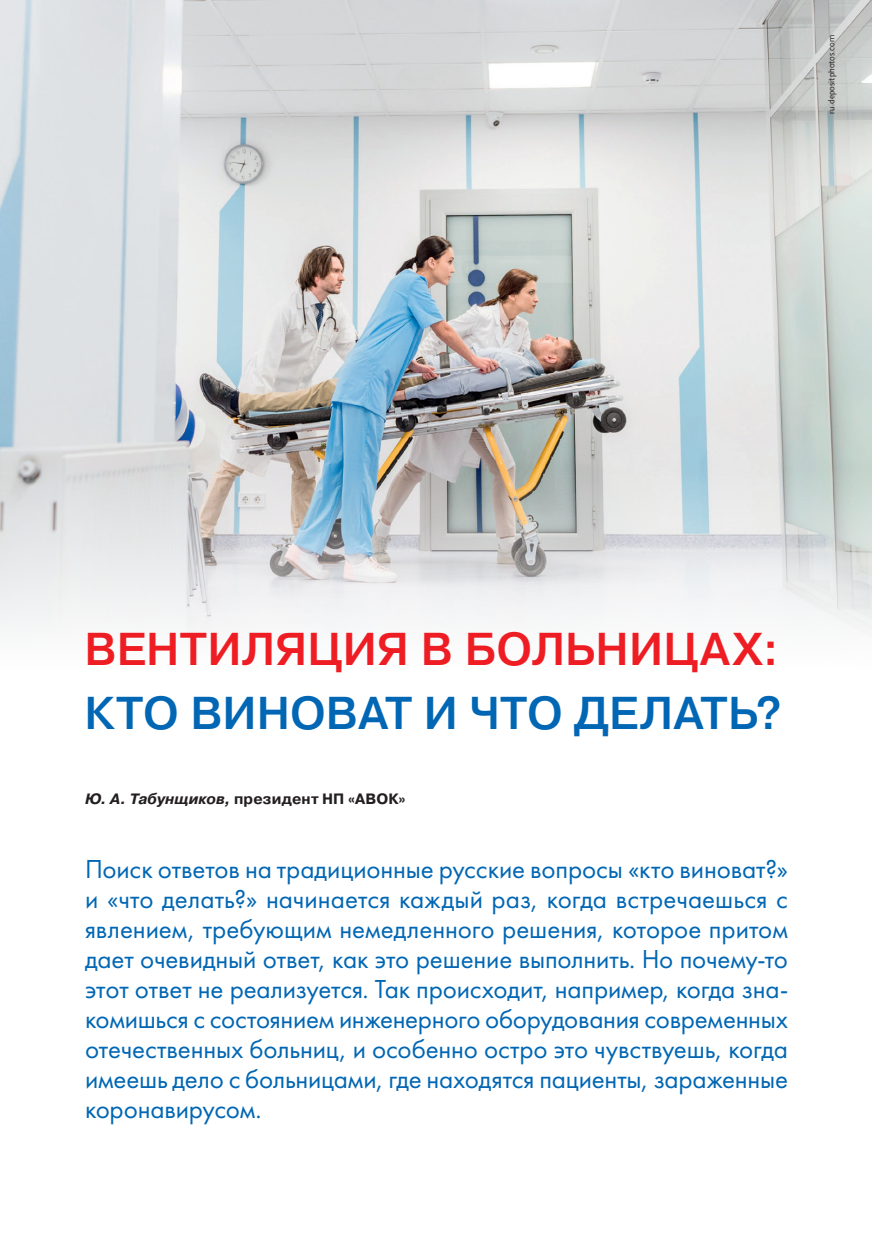
<style>
.page{position:relative;width:872px;height:1234px;background:#fff}
.page>*{position:absolute;margin:0;border:0;box-sizing:border-box;transform-origin:0 0}
.Zag{font:500 45.9px/63px "Pragmatica";letter-spacing:-.005em;color:#ee1d23}
.Preambula{font:27px/30px "Futura Book C";letter-spacing:-.005em;color:#0166b3;text-align:justify}
.autor{font:700 15px "Pragmatica";letter-spacing:.01em;color:#231f20}
.podpis{font:300 9px "Bliss Pro";color:#231f20}
.s1{color:#0166b3}
.s2{font-style:italic}
</style>
<div class="page">
<img style="left:0;top:0;width:872px;height:631px">
<p class="podpis" style="left:825px;top:114px;width:80px;rotate:-90deg">ru.depositphotos.com</p>
<p class="Zag" style="left:84px;top:617px;width:699px">ВЕНТИЛЯЦИЯ В БОЛЬНИЦАХ:<br><span class="s1">КТО ВИНОВАТ И ЧТО ДЕЛАТЬ?</span></p>
<p class="autor" style="left:85px;top:789px;width:322px"><span class="s2">Ю. А. Табунщиков,</span> президент НП «АВОК»</p>
<p class="Preambula" style="left:85px;top:854px;width:704px">Поиск ответов на традиционные русские вопросы «кто виноват?» и «что делать?» начинается каждый раз, когда встречаешься с явлением, требующим немедленного решения, которое притом дает очевидный ответ, как это решение выполнить. Но почему-то этот ответ не реализуется. Так происходит, например, когда зна&shy;комишься с состоянием инженерного оборудования современных отечественных больниц, и особенно остро это чувствуешь, когда имеешь дело с больницами, где находятся пациенты, зараженные коронавирусом.</p>
</div>
